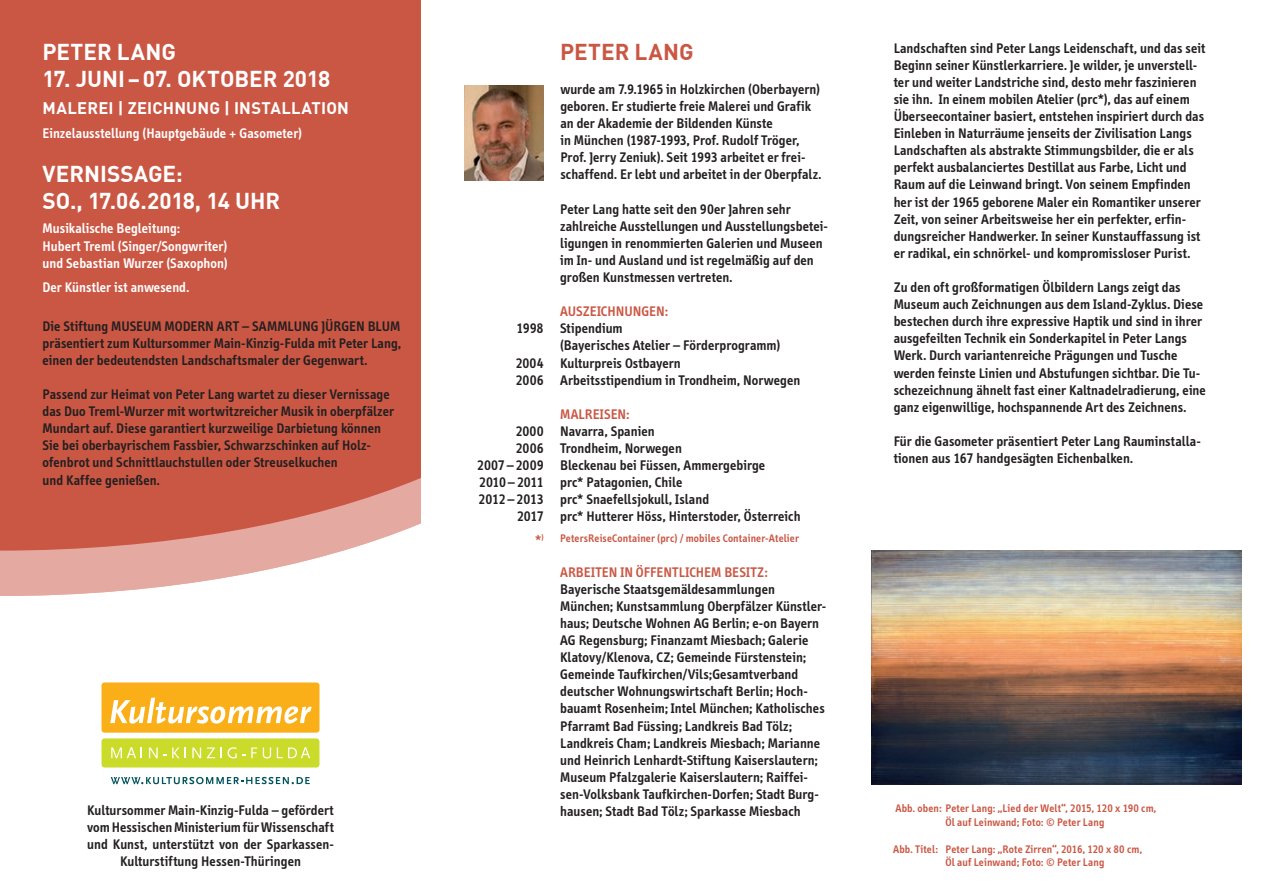
<style>
.page{position:relative;width:1263px;height:893px;background:#fff}
.page>*{position:absolute;margin:0;border:0;box-sizing:border-box;transform-origin:0 0}
.t1{font:700 22.5px/27px "DIN Pro";letter-spacing:-.005em;color:#fff}
.t2{font:700 22.5px "DIN Pro";color:#ca5744}
.t3{font:700 16.5px "DIN Pro";letter-spacing:.015em;color:#fff}
.t4{font:600 14.25px/17.1px "Info";letter-spacing:.01em;color:#231f20}
.t5{font:600 14.25px/17.1px "Info";letter-spacing:.01em;color:#fff}
.t6{font:600 14.25px "Info";letter-spacing:.01em;color:#ca5744}
.t7{font:600 11.25px/13.5px "Info";letter-spacing:.02em;color:#ca5744;text-align:center}
</style>
<div class="page">
<div style="left:0;top:0;width:421px;height:478px;background:#ca5744"></div>
<svg style="left:0;top:478px;width:421px;height:118px"></svg>
<div style="left:101px;top:682px;width:218px;height:51px;background:#faaf18;border-radius:3px"></div>
<svg style="left:110px;top:697px;width:202px;height:26px"></svg>
<div style="left:101px;top:738px;width:218px;height:29px;background:#cadb2a;border-radius:3px"></div>
<svg style="left:111px;top:747px;width:31px;height:11px"></svg>
<svg style="left:149px;top:747px;width:17px;height:11px"></svg>
<svg style="left:172px;top:747px;width:14px;height:11px"></svg>
<svg style="left:192px;top:747px;width:9px;height:11px"></svg>
<svg style="left:207px;top:747px;width:8px;height:11px"></svg>
<svg style="left:228px;top:747px;width:29px;height:11px"></svg>
<svg style="left:263px;top:747px;width:8px;height:11px"></svg>
<svg style="left:277px;top:747px;width:33px;height:11px"></svg>
<svg style="left:111px;top:777px;width:199px;height:7px"></svg>
<img style="left:464px;top:85px;width:79px;height:96px">
<img style="left:872px;top:550px;width:370px;height:234px">
<h1 class="t1" style="left:43px;top:37px;width:135px">PETER LANG</h1>
<h1 class="t1" style="left:43px;top:64px;width:289px">17. JUNI−07. OKTOBER 2018</h1>
<p class="t3" style="left:43px;top:97px;width:308px">MALEREI | ZEICHNUNG | INSTALLATION</p>
<p class="t5" style="left:43px;top:125px;width:261px">Einzelausstellung (Hauptgebäude + Gasometer)</p>
<h1 class="t1" style="left:43px;top:160px;width:239px">VERNISSAGE:<br>SO., 17.06.2018, 14 UHR</h1>
<p class="t5" style="left:43px;top:220px;width:187px">Musikalische Begleitung:<br>Hubert Treml (Singer/Songwriter) und Sebastian Wurzer (Saxophon)</p>
<p class="t5" style="left:43px;top:279px;width:148px">Der Künstler ist anwesend.</p>
<p class="t4" style="left:43px;top:317px;width:360px;text-align:justify">Die Stiftung MUSEUM MODERN ART – SAMMLUNG JÜRGEN BLUM präsentiert zum Kultursommer Main-Kinzig-Fulda mit Peter Lang, einen der bedeutendsten Landschaftsmaler der Gegenwart.</p>
<p class="t4" style="left:43px;top:386px;width:353px">Passend zur Heimat von Peter Lang wartet zu dieser Vernissage das Duo Treml-Wurzer mit wortwitzreicher Musik in oberpfälzer Mundart auf. Diese garantiert kurzweilige Darbietung können Sie bei oberbayrischem Fassbier, Schwarzschinken auf Holz&shy;ofenbrot und Schnittlauchstullen oder Streuselkuchen<br>und Kaffee genießen.</p>
<p class="t4" style="left:87px;top:801px;width:248px;text-align:center">Kultursommer Main-Kinzig-Fulda – gefördert vom Hessischen Ministerium für Wissenschaft und Kunst, unterstützt von der Sparkassen-Kulturstiftung Hessen-Thüringen</p>
<h1 class="t2" style="left:560px;top:37px;width:135px">PETER LANG</h1>
<p class="t4" style="left:560px;top:81px;width:262px">wurde am 7.9.1965 in Holzkirchen (Oberbayern) geboren. Er studierte freie Malerei und Grafik an der Akademie der Bildenden Künste<br>in München (1987-1993, Prof. Rudolf Tröger, Prof. Jerry Zeniuk). Seit 1993 arbeitet er frei&shy;schaffend. Er lebt und arbeitet in der Oberpfalz.</p>
<p class="t4" style="left:560px;top:200px;width:269px">Peter Lang hatte seit den 90er Jahren sehr zahlreiche Ausstellungen und Ausstellungsbetei&shy;ligungen in renommierten Galerien und Museen im In- und Ausland und ist regelmäßig auf den großen Kunstmessen vertreten.</p>
<p class="t6" style="left:560px;top:303px;width:109px">AUSZEICHNUNGEN:</p>
<p class="t4" style="left:516px;top:320px;width:108px">1998 Stipendium</p>
<p class="t4" style="left:560px;top:337px;width:222px">(Bayerisches Atelier – Förderprogramm)</p>
<p class="t4" style="left:516px;top:354px;width:166px">2004 Kulturpreis Ostbayern</p>
<p class="t4" style="left:516px;top:371px;width:286px">2006 Arbeitsstipendium in Trondheim, Norwegen</p>
<p class="t6" style="left:560px;top:406px;width:71px">MALREISEN:</p>
<p class="t4" style="left:516px;top:423px;width:140px">2000 Navarra, Spanien</p>
<p class="t4" style="left:516px;top:440px;width:167px">2006 Trondheim, Norwegen</p>
<p class="t4" style="left:477px;top:457px;width:289px">2007 – 2009 Bleckenau bei Füssen, Ammergebirge</p>
<p class="t4" style="left:479px;top:474px;width:205px">2010 – 2011 prc* Patagonien, Chile</p>
<p class="t4" style="left:479px;top:491px;width:232px">2012 – 2013 prc* Snaefellsjokull, Island</p>
<p class="t4" style="left:517px;top:508px;width:285px">2017 prc* Hutterer Höss, Hinterstoder, Österreich</p>
<p class="t6" style="left:535px;top:532px;width:10px">*<sup>)</sup></p>
<p class="t7" style="left:560px;top:532px;width:240px">PetersReiseContainer (prc) / mobiles Container-Atelier</p>
<p class="t6" style="left:560px;top:564px;width:209px">ARBEITEN IN ÖFFENTLICHEM BESITZ:</p>
<p class="t4" style="left:560px;top:581px;width:268px">Bayerische Staatsgemäldesammlungen München; Kunstsammlung Oberpfälzer Künstler&shy;haus; Deutsche Wohnen AG Berlin; e-on Bayern AG Regensburg; Finanzamt Miesbach; Galerie Klatovy/Klenova, CZ; Gemeinde Fürstenstein; Gemeinde Taufkirchen/Vils;Gesamtverband deutscher Wohnungswirtschaft Berlin; Hoch&shy;bauamt Rosenheim; Intel München; Katholisches Pfarramt Bad Füssing; Landkreis Bad Tölz; Landkreis Cham; Landkreis Miesbach; Marianne und Heinrich Lenhardt-Stiftung Kaiserslautern; Museum Pfalzgalerie Kaiserslautern; Raiffei&shy;sen-Volksbank Taufkirchen-Dorfen; Stadt Burg&shy;hausen; Stadt Bad Tölz; Sparkasse Miesbach</p>
<p class="t4" style="left:894px;top:39px;width:313px">Landschaften sind Peter Langs Leidenschaft, und das seit Beginn seiner Künstlerkarriere. Je wilder, je unverstell&shy;ter und weiter Landstriche sind, desto mehr faszinieren sie ihn. In einem mobilen Atelier (prc*), das auf einem Überseecontainer basiert, entstehen inspiriert durch das Einleben in Naturräume jenseits der Zivilisation Langs Landschaften als abstrakte Stimmungsbilder, die er als perfekt ausbalanciertes Destillat aus Farbe, Licht und Raum auf die Leinwand bringt. Von seinem Empfinden her ist der 1965 geborene Maler ein Romantiker unserer Zeit, von seiner Arbeitsweise her ein perfekter, erfin&shy;dungsreicher Handwerker. In seiner Kunstauffassung ist er radikal, ein schnörkel- und kompromissloser Purist.</p>
<p class="t4" style="left:894px;top:279px;width:314px">Zu den oft großformatigen Ölbildern Langs zeigt das Museum auch Zeichnungen aus dem Island-Zyklus. Diese bestechen durch ihre expressive Haptik und sind in ihrer ausgefeilten Technik ein Sonderkapitel in Peter Langs Werk. Durch variantenreiche Prägungen und Tusche werden feinste Linien und Abstufungen sichtbar. Die Tu&shy;schezeichnung ähnelt fast einer Kaltnadelradierung, eine ganz eigenwillige, hochspannende Art des Zeichnens.</p>
<p class="t4" style="left:894px;top:433px;width:309px">Für die Gasometer präsentiert Peter Lang Rauminstalla&shy;tionen aus 167 handgesägten Eichenbalken.</p>
<p class="t7" style="left:895px;top:802px;width:262px">Abb. oben: Peter Lang: „Lied der Welt“, 2015, 120 x 190 cm,<br>Öl auf Leinwand; Foto: © Peter Lang</p>
<p class="t7" style="left:945px;top:842px;width:198px;text-align:left;text-indent:-53px">Abb. Titel: Peter Lang: „Rote Zirren“, 2016, 120 x 80 cm,<br>Öl auf Leinwand; Foto: © Peter Lang</p>
</div>
